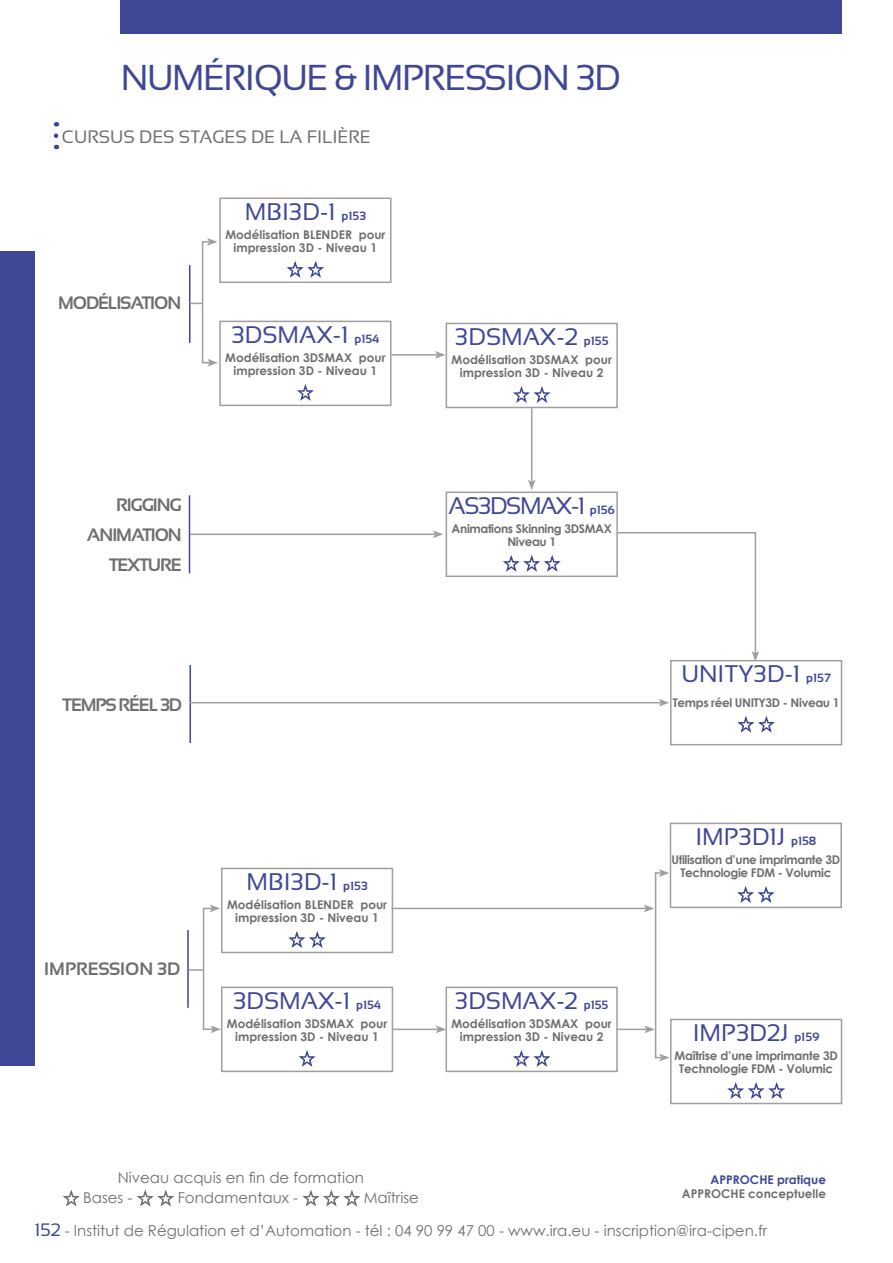
<style>
.page{position:relative;width:893px;height:1263px;background:#fff}
.page>*{position:absolute;margin:0;border:0;box-sizing:border-box;transform-origin:0 0}
.t1{font:36px "Sansation";letter-spacing:-.04em;color:#3f4797}
.t2{font:24px "Sansation";color:#3f4797}
.t3{font:24px "Sansation";letter-spacing:-.06em;color:#3f4797}
.t4{font:700 18px/30px "Sansation";letter-spacing:-.06em;color:#706f6f;text-align:right}
.t5{font:18px "Sansation";color:#706f6f}
.t6{font:700 18px "Sansation";color:#706f6f}
.t7{font:15px "Century Gothic";color:#706f6f}
.t8{font:700 12px/13.5px "Century Gothic";color:#706f6f;text-align:center}
.t9{font:700 12px/13.5px "Century Gothic";letter-spacing:-.03em;color:#706f6f;text-align:center}
.t10{font:700 12px/13.5px "Century Gothic";letter-spacing:-.02em;color:#706f6f;text-align:center}
.t11{font:700 12px "Century Gothic";color:#3f4797}
.s1{font-weight:700;font-size:12px}
.s2{font-family:"Sansation";font-size:18px;color:#3f4797}
</style>
<div class="page">
<div style="left:121px;top:0;width:721px;height:34px;background:#3f4797"></div>
<div style="left:0;top:252px;width:34px;height:814px;background:#3f4797"></div>
<svg style="left:54px;top:136px;width:4px;height:13px"></svg>
<svg style="left:513px;top:386px;width:38px;height:17px"></svg>
<div style="left:446px;top:323px;width:172px;height:85px;border:2px solid #9f9f9f"></div>
<svg style="left:503px;top:555px;width:58px;height:17px"></svg>
<div style="left:446px;top:491px;width:172px;height:86px;border:2px solid #9f9f9f"></div>
<svg style="left:737px;top:886px;width:38px;height:17px"></svg>
<div style="left:670px;top:823px;width:172px;height:85px;border:2px solid #9f9f9f"></div>
<svg style="left:737px;top:716px;width:38px;height:17px"></svg>
<div style="left:670px;top:660px;width:172px;height:85px;border:2px solid #9f9f9f"></div>
<svg style="left:727px;top:1082px;width:58px;height:17px"></svg>
<div style="left:670px;top:1019px;width:172px;height:85px;border:2px solid #9f9f9f"></div>
<hr style="left:189px;top:265px;width:1px;height:78px;background:#3f4797">
<hr style="left:189px;top:495px;width:1px;height:78px;background:#3f4797">
<hr style="left:189px;top:665px;width:2px;height:78px;background:#3f4797">
<hr style="left:187px;top:930px;width:2px;height:78px;background:#3f4797">
<hr style="left:190px;top:533px;width:245px;height:2px;background:#9f9f9f">
<svg style="left:433px;top:530px;width:10px;height:8px"></svg>
<hr style="left:190px;top:702px;width:471px;height:1px;background:#9f9f9f">
<svg style="left:659px;top:699px;width:10px;height:7px"></svg>
<hr style="left:392px;top:354px;width:45px;height:2px;background:#9f9f9f">
<svg style="left:435px;top:351px;width:11px;height:8px"></svg>
<svg style="left:63px;top:1190px;width:17px;height:17px"></svg>
<svg style="left:137px;top:1190px;width:37px;height:17px"></svg>
<svg style="left:302px;top:1190px;width:59px;height:17px"></svg>
<div style="left:202px;top:241px;width:8px;height:122px;border:2px solid #9f9f9f"></div>
<svg style="left:207px;top:238px;width:11px;height:8px"></svg>
<svg style="left:207px;top:359px;width:11px;height:7px"></svg>
<svg style="left:190px;top:303px;width:12px;height:1px"></svg>
<hr style="left:531px;top:408px;width:1px;height:74px;background:#9f9f9f">
<svg style="left:528px;top:480px;width:8px;height:10px"></svg>
<svg style="left:298px;top:1050px;width:18px;height:17px"></svg>
<div style="left:221px;top:987px;width:172px;height:85px;border:2px solid #9f9f9f"></div>
<svg style="left:513px;top:1050px;width:38px;height:17px"></svg>
<div style="left:446px;top:987px;width:172px;height:85px;border:2px solid #9f9f9f"></div>
<svg style="left:288px;top:931px;width:38px;height:17px"></svg>
<div style="left:221px;top:868px;width:172px;height:85px;border:2px solid #9f9f9f"></div>
<svg style="left:297px;top:384px;width:17px;height:17px"></svg>
<div style="left:219px;top:321px;width:173px;height:85px;border:2px solid #9f9f9f"></div>
<svg style="left:286px;top:261px;width:38px;height:17px"></svg>
<div style="left:219px;top:198px;width:173px;height:85px;border:2px solid #9f9f9f"></div>
<hr style="left:392px;top:908px;width:254px;height:1px;background:#9f9f9f">
<svg style="left:644px;top:905px;width:10px;height:7px"></svg>
<div style="left:655px;top:872px;width:7px;height:186px;border:2px solid #9f9f9f"></div>
<svg style="left:659px;top:869px;width:10px;height:8px"></svg>
<svg style="left:659px;top:1054px;width:11px;height:7px"></svg>
<svg style="left:189px;top:905px;width:32px;height:128px"></svg>
<hr style="left:392px;top:1029px;width:46px;height:1px;background:#9f9f9f">
<svg style="left:436px;top:1025px;width:10px;height:8px"></svg>
<hr style="left:617px;top:1029px;width:30px;height:1px;background:#9f9f9f">
<svg style="left:644px;top:1025px;width:11px;height:8px"></svg>
<svg style="left:616px;top:531px;width:143px;height:131px"></svg>
<h1 class="t1" style="left:121px;top:57px;width:501px">NUMÉRIQUE &amp; IMPRESSION 3D</h1>
<h3 class="t5" style="left:62px;top:127px;width:310px">CURSUS DES STAGES DE LA FILIÈRE</h3>
<h3 class="t4" style="left:58px;top:288px;width:125px">MODÉLISATION</h3>
<h2 class="t2" style="left:245px;top:198px;width:122px">MBI3D-1 <span class="s1">p153</span></h2>
<p class="t8" style="left:225px;top:227px;width:162px">Modélisation BLENDER pour impression 3D - Niveau 1</p>
<h2 class="t2" style="left:231px;top:321px;width:150px">3DSMAX-1 <span class="s1">p154</span></h2>
<p class="t8" style="left:225px;top:350px;width:162px">Modélisation 3DSMAX pour impression 3D - Niveau 1</p>
<h3 class="t4" style="left:87px;top:490px;width:96px">RIGGING<br>ANIMATION<br>TEXTURE</h3>
<h3 class="t4" style="left:63px;top:690px;width:121px">TEMPS RÉEL 3D</h3>
<h2 class="t2" style="left:455px;top:323px;width:155px">3DSMAX-2 <span class="s1">p155</span></h2>
<p class="t8" style="left:452px;top:352px;width:162px">Modélisation 3DSMAX pour impression 3D - Niveau 2</p>
<h2 class="t3" style="left:449px;top:492px;width:168px">AS3DSMAX-1 <span class="s1">p156</span></h2>
<p class="t9" style="left:452px;top:521px;width:162px">Animations Skinning 3DSMAX<br>Niveau 1</p>
<h3 class="t6" style="left:44px;top:959px;width:137px">IMPRESSION 3D</h3>
<h2 class="t2" style="left:247px;top:868px;width:122px">MBI3D-1 <span class="s1">p153</span></h2>
<p class="t8" style="left:227px;top:897px;width:162px">Modélisation BLENDER pour impression 3D - Niveau 1</p>
<h2 class="t2" style="left:233px;top:987px;width:150px">3DSMAX-1 <span class="s1">p154</span></h2>
<p class="t8" style="left:227px;top:1016px;width:162px">Modélisation 3DSMAX pour impression 3D - Niveau 1</p>
<h2 class="t2" style="left:455px;top:987px;width:155px">3DSMAX-2 <span class="s1">p155</span></h2>
<p class="t8" style="left:451px;top:1016px;width:162px">Modélisation 3DSMAX pour impression 3D - Niveau 2</p>
<p class="t7" style="left:118px;top:1167px;width:248px">Niveau acquis en fin de formation</p>
<p class="t7" style="left:83px;top:1187px;width:51px">Bases -</p>
<p class="t7" style="left:178px;top:1187px;width:122px">Fondamentaux -</p>
<p class="t7" style="left:364px;top:1187px;width:57px">Maîtrise</p>
<h2 class="t2" style="left:681px;top:660px;width:151px">UNITY3D-1 <span class="s1">p157</span></h2>
<p class="t9" style="left:673px;top:695px;width:168px">Temps réel UNITY3D - Niveau 1</p>
<h2 class="t2" style="left:695px;top:823px;width:123px">IMP3D1J <span class="s1">p158</span></h2>
<p class="t9" style="left:671px;top:852px;width:170px">Utilisation d’une imprimante 3D<br>Technologie FDM - Volumic</p>
<h2 class="t2" style="left:693px;top:1019px;width:128px">IMP3D2J <span class="s1">p159</span></h2>
<p class="t10" style="left:674px;top:1048px;width:165px">Maîtrise d’une imprimante 3D<br>Technologie FDM - Volumic</p>
<p class="t11" style="left:711px;top:1170px;width:117px">APPROCHE pratique</p>
<p class="t8" style="left:682px;top:1186px;width:146px">APPROCHE conceptuelle</p>
<p class="t7" style="left:35px;top:1220px;width:734px"><span class="s2">152</span> - Institut de Régulation et d’Automation - tél : 04 90 99 47 00 - www.ira.eu - inscription@ira-cipen.fr</p>
</div>
